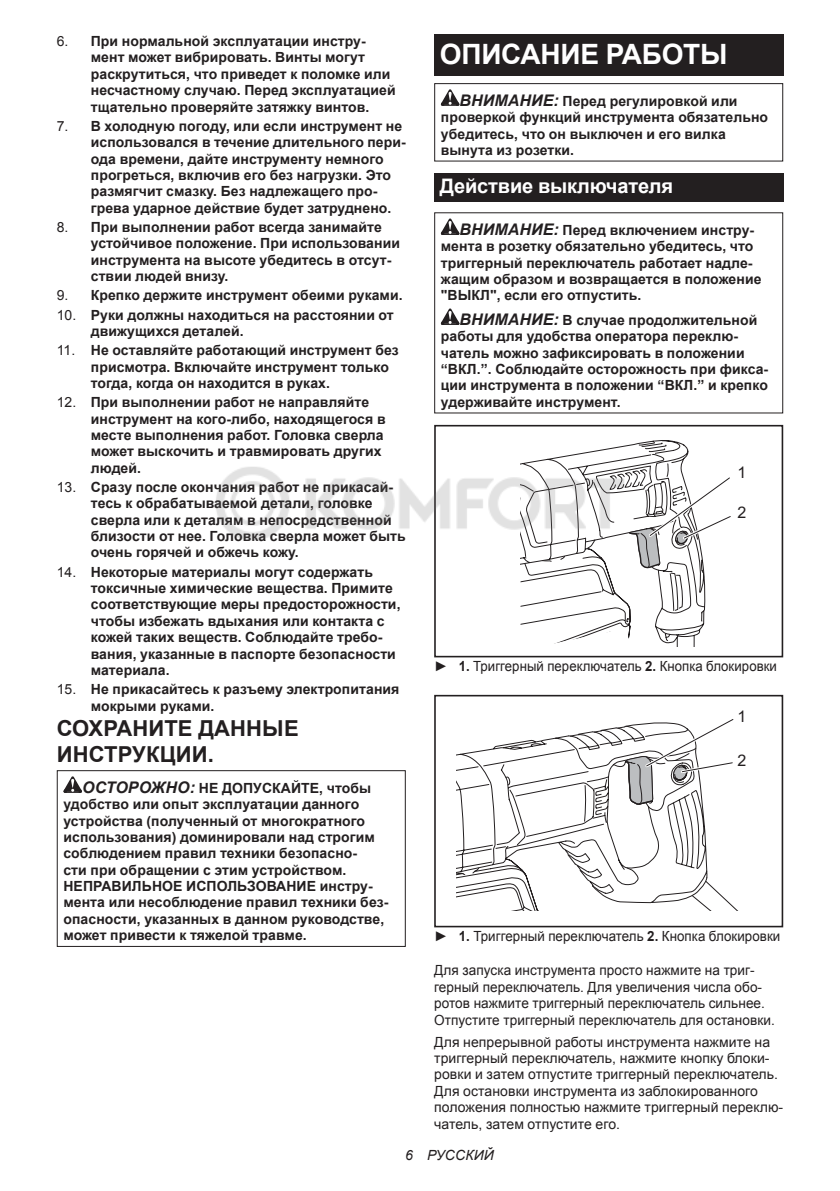
<style>
.page{position:relative;width:840px;height:1191px;background:#fff}
.page>*{position:absolute;margin:0;border:0;box-sizing:border-box;transform-origin:0 0}
.t1{font:700 28px "Arial";letter-spacing:-.01em;color:#fff}
.t2{font:700 22px/25.8px "Arial";letter-spacing:.005em;color:#231f20}
.t3{font:700 20px "Arial";letter-spacing:-.01em;color:#fff}
.t4{font:16px "Arial";color:#231f20}
.t5{font:700 14px/16.4px "Arial";letter-spacing:.005em;color:#231f20}
.t6{font:14px/16.4px "Arial";letter-spacing:.005em;color:#231f20}
.t7{font:italic 14px "Arial";letter-spacing:.005em;color:#231f20}
.s1{font-weight:400}
.s2{font-style:italic;font-size:16px}
.s3{font-weight:700}
</style>
<div class="page">
<svg style="left:63px;top:776px;width:19px;height:16px"></svg>
<div style="left:57px;top:770px;width:348px;height:177px;border:1px solid #231f20"></div>
<div style="left:434px;top:34px;width:348px;height:41px;background:#231f20"></div>
<svg style="left:440px;top:89px;width:19px;height:17px"></svg>
<div style="left:434px;top:83px;width:348px;height:79px;border:1px solid #231f20"></div>
<div style="left:434px;top:173px;width:348px;height:28px;background:#231f20"></div>
<svg style="left:440px;top:218px;width:19px;height:17px"></svg>
<svg style="left:440px;top:308px;width:19px;height:17px"></svg>
<div style="left:434px;top:425px;width:348px;height:232px;border:2px solid #231f20"></div>
<svg style="left:520px;top:440px;width:211px;height:206px"></svg>
<svg style="left:456px;top:744px;width:49px;height:154px"></svg>
<svg style="left:505px;top:726px;width:232px;height:184px"></svg>
<div style="left:434px;top:899px;width:73px;height:28px;background:#fff"></div>
<div style="left:434px;top:695px;width:348px;height:232px;border:2px solid #231f20"></div>
<svg style="left:623px;top:719px;width:113px;height:86px"></svg>
<img style="left:216px;top:457px;width:413px;height:92px">
<p class="t5" style="left:91px;top:33px;width:306px;text-indent:-34px"><span class="s1">6.</span> При нормальной эксплуатации инстру&shy;мент может вибрировать. Винты могут раскрутиться, что приведет к поломке или несчастному случаю. Перед эксплуатацией тщательно проверяйте затяжку винтов.</p>
<p class="t5" style="left:91px;top:118px;width:316px;text-indent:-34px"><span class="s1">7.</span> В холодную погоду, или если инструмент не использовался в течение длительного пери&shy;ода времени, дайте инструменту немного прогреться, включив его без нагрузки. Это размягчит смазку. Без надлежащего про&shy;грева ударное действие будет затруднено.</p>
<p class="t5" style="left:91px;top:219px;width:310px;text-indent:-34px"><span class="s1">8.</span> При выполнении работ всегда занимайте устойчивое положение. При использовании инструмента на высоте убедитесь в отсут&shy;ствии людей внизу.</p>
<p class="t5" style="left:57px;top:288px;width:347px"><span class="s1">9.</span> Крепко держите инструмент обеими руками.</p>
<p class="t5" style="left:91px;top:307px;width:304px;text-indent:-34px"><span class="s1">10.</span> Руки должны находиться на расстоянии от движущихся деталей.</p>
<p class="t5" style="left:91px;top:342px;width:309px;text-indent:-34px"><span class="s1">11.</span> Не оставляйте работающий инструмент без присмотра. Включайте инструмент только тогда, когда он находится в руках.</p>
<p class="t5" style="left:91px;top:394px;width:296px;text-indent:-34px"><span class="s1">12.</span> При выполнении работ не направляйте инструмент на кого-либо, находящегося в месте выполнения работ. Головка сверла может выскочить и травмировать других людей.</p>
<p class="t5" style="left:91px;top:479px;width:316px;text-indent:-34px"><span class="s1">13.</span> Сразу после окончания работ не прикасай&shy;тесь к обрабатываемой детали, головке сверла или к деталям в непосредственной близости от нее. Головка сверла может быть очень горячей и обжечь кожу.</p>
<p class="t5" style="left:91px;top:564px;width:311px;text-indent:-34px"><span class="s1">14.</span> Некоторые материалы могут содержать токсичные химические вещества. Примите соответствующие меры предосторожности, чтобы избежать вдыхания или контакта с кожей таких веществ. Соблюдайте требо&shy;вания, указанные в паспорте безопасности материала.</p>
<p class="t5" style="left:91px;top:681px;width:310px;text-indent:-34px"><span class="s1">15.</span> Не прикасайтесь к разъему электропитания мокрыми руками.</p>
<h2 class="t2" style="left:57px;top:716px;width:243px">СОХРАНИТЕ ДАННЫЕ<br>ИНСТРУКЦИИ.</h2>
<p class="t5" style="left:63px;top:780px;width:326px;text-indent:19px"><span class="s2">ОСТОРОЖНО:</span> НЕ ДОПУСКАЙТЕ, чтобы удобство или опыт эксплуатации данного устройства (полученный от многократного использования) доминировали над строгим соблюдением правил техники безопасно-<br>сти при обращении с этим устройством.<br>НЕПРАВИЛЬНОЕ ИСПОЛЬЗОВАНИЕ инстру&shy;мента или несоблюдение правил техники без&shy;опасности, указанных в данном руководстве, может привести к тяжелой травме.</p>
<h1 class="t1" style="left:439px;top:35px;width:289px">ОПИСАНИЕ РАБОТЫ</h1>
<p class="t5" style="left:440px;top:93px;width:328px;text-indent:19px"><span class="s2">ВНИМАНИЕ:</span> Перед регулировкой или проверкой функций инструмента обязательно убедитесь, что он выключен и его вилка вынута из розетки.</p>
<h3 class="t3" style="left:439px;top:172px;width:235px">Действие выключателя</h3>
<p class="t5" style="left:440px;top:222px;width:322px;text-indent:19px"><span class="s2">ВНИМАНИЕ:</span> Перед включением инстру&shy;мента в розетку обязательно убедитесь, что триггерный переключатель работает надле&shy;жащим образом и возвращается в положение "ВЫКЛ", если его отпустить.</p>
<p class="t5" style="left:440px;top:312px;width:329px;text-indent:19px"><span class="s2">ВНИМАНИЕ:</span> В случае продолжительной работы для удобства оператора переклю&shy;чатель можно зафиксировать в положении “ВКЛ.”. Соблюдайте осторожность при фикса&shy;ции инструмента в положении “ВКЛ.” и крепко удерживайте инструмент.</p>
<p class="t4" style="left:737px;top:463px;width:10px">1</p>
<p class="t4" style="left:737px;top:503px;width:10px">2</p>
<p class="t6" style="left:434px;top:658px;width:344px">► <span class="s3">1.</span> Триггерный переключатель <span class="s3">2.</span> Кнопка блокировки</p>
<p class="t4" style="left:737px;top:707px;width:10px">1</p>
<p class="t4" style="left:737px;top:751px;width:10px">2</p>
<p class="t6" style="left:434px;top:928px;width:347px">► <span class="s3">1.</span> Триггерный переключатель <span class="s3">2.</span> Кнопка блокировки</p>
<p class="t6" style="left:434px;top:962px;width:342px">Для запуска инструмента просто нажмите на триг&shy;герный переключатель. Для увеличения числа обо&shy;ротов нажмите триггерный переключатель сильнее.<br>Отпустите триггерный переключатель для остановки.</p>
<p class="t6" style="left:434px;top:1033px;width:350px">Для непрерывной работы инструмента нажмите на триггерный переключатель, нажмите кнопку блоки&shy;ровки и затем отпустите триггерный переключатель.<br>Для остановки инструмента из заблокированного положения полностью нажмите триггерный переклю&shy;чатель, затем отпустите его.</p>
<p class="t7" style="left:405px;top:1147px;width:90px">6 РУССКИЙ</p>
</div>
